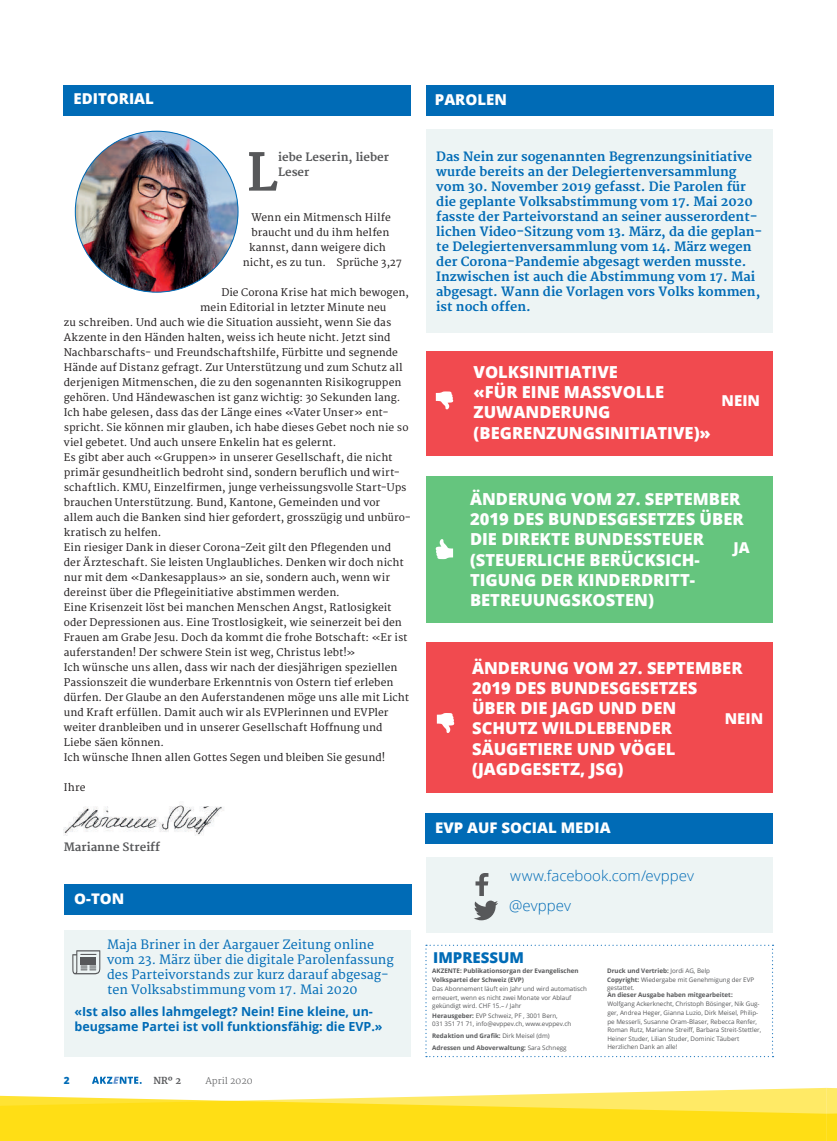
<style>
.page{position:relative;width:837px;height:1141px;background:#fff}
.page>*{position:absolute;margin:0;border:0;box-sizing:border-box;transform-origin:0 0}
.t1{font:700 50.75px "Merriweather";color:#57585a}
.t2{font:800 16.5px/20.2px "Open Sans";color:#fff}
.t3{font:800 15px "Open Sans";color:#fff}
.t4{font:800 15px "Open Sans";color:#006bb6}
.t5{font:300 15px "Open Sans";color:#006bb6}
.t6{font:300 14.62px "Open Sans";color:#006bb6}
.t7{font:800 14.62px "Open Sans";color:#fff}
.t8{font:700 12.5px/15px "Merriweather";color:#006bb6}
.t9{font:12.5px/15px "Merriweather";color:#006bb6}
.t10{font:700 12.5px/15px "Open Sans";color:#006bb6}
.t11{font:700 11.25px/15px "Merriweather";color:#57585a}
.t12{font:10.25px "Merriweather";letter-spacing:.005em;color:#231f20}
.t13{font:800 10px "Open Sans";color:#006bb6}
.t14{font:700 9.38px "Merriweather";color:#57585a}
.t15{font:300 9px "Merriweather";color:#57585a}
.t16{font:6.25px/8.8px "Open Sans";color:#57585a}
.t17{font:700 6.25px/8.8px "Open Sans";color:#57585a}
.s1{font-weight:400}
.s2{font-weight:700}
</style>
<div class="page">
<svg style="left:0;top:1077px;width:836px;height:64px"></svg>
<div style="left:425px;top:813px;width:347px;height:31px;background:#006bb6"></div>
<div style="left:64px;top:85px;width:347px;height:31px;background:#006bb6"></div>
<img style="left:75px;top:131px;width:163px;height:161px">
<img style="left:64px;top:804px;width:160px;height:31px">
<div style="left:426px;top:857px;width:346px;height:76px;background:#edf4f4"></div>
<svg style="left:474px;top:873px;width:24px;height:47px"></svg>
<div style="left:426px;top:85px;width:347px;height:31px;background:#006bb6"></div>
<div style="left:426px;top:130px;width:347px;height:203px;background:#edf4f4"></div>
<div style="left:426px;top:642px;width:347px;height:151px;background:#f14a4f"></div>
<div style="left:426px;top:477px;width:346px;height:146px;background:#65c57e"></div>
<svg style="left:436px;top:713px;width:18px;height:20px"></svg>
<div style="left:426px;top:351px;width:347px;height:105px;background:#f14a4f"></div>
<svg style="left:435px;top:391px;width:18px;height:19px"></svg>
<svg style="left:435px;top:539px;width:18px;height:20px"></svg>
<svg style="left:425px;top:945px;width:348px;height:112px"></svg>
<div style="left:64px;top:884px;width:347px;height:31px;background:#006bb6"></div>
<div style="left:64px;top:930px;width:347px;height:127px;background:#edf4f4"></div>
<svg style="left:72px;top:950px;width:28px;height:24px"></svg>
<h3 class="t3" style="left:74px;top:88px;width:82px">EDITORIAL</h3>
<h1 class="t1" style="left:246px;top:143px;width:33px">L</h1>
<p class="t11" style="left:278px;top:150px;width:112px">iebe Leserin, lieber<br>Leser</p>
<p class="t12" style="left:251px;top:211px;width:141px">Wenn ein Mitmensch Hilfe</p>
<p class="t12" style="left:251px;top:226px;width:139px">braucht und du ihm helfen</p>
<p class="t12" style="left:249px;top:241px;width:138px">kannst, dann weigere dich</p>
<p class="t12" style="left:243px;top:256px;width:161px">nicht, es zu tun. Sprüche 3,27</p>
<p class="t12" style="left:221px;top:286px;width:189px">Die Corona Krise hat mich bewogen,</p>
<p class="t12" style="left:200px;top:301px;width:187px">mein Editorial in letzter Minute neu</p>
<p class="t12" style="left:64px;top:316px;width:329px">zu schreiben. Und auch wie die Situation aussieht, wenn Sie das</p>
<p class="t12" style="left:64px;top:331px;width:328px">Akzente in den Händen halten, weiss ich heute nicht. Jetzt sind</p>
<p class="t12" style="left:64px;top:346px;width:335px">Nachbarschafts- und Freundschaftshilfe, Fürbitte und segnende</p>
<p class="t12" style="left:64px;top:361px;width:340px">Hände auf Distanz gefragt. Zur Unterstützung und zum Schutz all</p>
<p class="t12" style="left:64px;top:376px;width:339px">derjenigen Mitmenschen, die zu den sogenannten Risikogruppen</p>
<p class="t12" style="left:64px;top:391px;width:338px">gehören. Und Händewaschen ist ganz wichtig: 30 Sekunden lang.</p>
<p class="t12" style="left:64px;top:406px;width:326px">Ich habe gelesen, dass das der Länge eines «Vater Unser» ent-</p>
<p class="t12" style="left:64px;top:421px;width:346px">spricht. Sie können mir glauben, ich habe dieses Gebet noch nie so</p>
<p class="t12" style="left:64px;top:436px;width:274px">viel gebetet. Und auch unsere Enkelin hat es gelernt.</p>
<p class="t12" style="left:64px;top:451px;width:330px">Es gibt aber auch «Gruppen» in unserer Gesellschaft, die nicht</p>
<p class="t12" style="left:64px;top:466px;width:337px">primär gesundheitlich bedroht sind, sondern beruflich und wirt-</p>
<p class="t12" style="left:64px;top:481px;width:344px">schaftlich. KMU, Einzelfirmen, junge verheissungsvolle Start-Ups</p>
<p class="t12" style="left:64px;top:496px;width:318px">brauchen Unterstützung. Bund, Kantone, Gemeinden und vor</p>
<p class="t12" style="left:64px;top:511px;width:348px">allem auch die Banken sind hier gefordert, grosszügig und unbüro-</p>
<p class="t12" style="left:64px;top:526px;width:99px">kratisch zu helfen.</p>
<p class="t12" style="left:64px;top:541px;width:329px">Ein riesiger Dank in dieser Corona-Zeit gilt den Pflegenden und</p>
<p class="t12" style="left:64px;top:556px;width:341px">der Ärzteschaft. Sie leisten Unglaubliches. Denken wir doch nicht</p>
<p class="t12" style="left:64px;top:571px;width:327px">nur mit dem «Dankesapplaus» an sie, sondern auch, wenn wir</p>
<p class="t12" style="left:64px;top:586px;width:277px">dereinst über die Pflegeinitiative abstimmen werden.</p>
<p class="t12" style="left:64px;top:601px;width:329px">Eine Krisenzeit löst bei manchen Menschen Angst, Ratlosigkeit</p>
<p class="t12" style="left:64px;top:616px;width:339px">oder Depressionen aus. Eine Trostlosigkeit, wie seinerzeit bei den</p>
<p class="t12" style="left:64px;top:631px;width:345px">Frauen am Grabe Jesu. Doch da kommt die frohe Botschaft: «Er ist</p>
<p class="t12" style="left:64px;top:646px;width:293px">auferstanden! Der schwere Stein ist weg, Christus lebt!»</p>
<p class="t12" style="left:64px;top:661px;width:335px">Ich wünsche uns allen, dass wir nach der diesjährigen speziellen</p>
<p class="t12" style="left:64px;top:676px;width:331px">Passionszeit die wunderbare Erkenntnis von Ostern tief erleben</p>
<p class="t12" style="left:64px;top:691px;width:346px">dürfen. Der Glaube an den Auferstandenen möge uns alle mit Licht</p>
<p class="t12" style="left:64px;top:706px;width:326px">und Kraft erfüllen. Damit auch wir als EVPlerinnen und EVPler</p>
<p class="t12" style="left:64px;top:721px;width:320px">weiter dranbleiben und in unserer Gesellschaft Hoffnung und</p>
<p class="t12" style="left:64px;top:736px;width:102px">Liebe säen können.</p>
<p class="t12" style="left:64px;top:751px;width:323px">Ich wünsche Ihnen allen Gottes Segen und bleiben Sie gesund!</p>
<p class="t12" style="left:64px;top:781px;width:23px">Ihre</p>
<p class="t11" style="left:64px;top:840px;width:98px">Marianne Streiff</p>
<h3 class="t7" style="left:74px;top:887px;width:52px">O-TON</h3>
<p class="t9" style="left:107px;top:938px;width:288px">Maja Briner in der Aargauer Zeitung online vom 23. März über die digitale Parolenfassung des Parteivorstands zur kurz darauf abgesag&shy;ten Volksabstimmung vom 17. Mai 2020</p>
<p class="t10" style="left:74px;top:1003px;width:309px">«Ist also alles lahmgelegt? Nein! Eine kleine, un&shy;beugsame Partei ist voll funktionsfähig: die EVP.»</p>
<p class="t13" style="left:64px;top:1073px;width:7px">2</p>
<p class="t14" style="left:153px;top:1075px;width:29px">NRº 2</p>
<p class="t15" style="left:205px;top:1075px;width:49px">April 2020</p>
<h3 class="t3" style="left:434px;top:88px;width:73px">PAROLEN</h3>
<p class="t8" style="left:436px;top:149px;width:327px">Das Nein zur sogenannten Begrenzungsinitiative wurde bereits an der Delegiertenversammlung vom 30. November 2019 gefasst. Die Parolen für die geplante Volksabstimmung vom 17. Mai 2020 fasste der Parteivorstand an seiner ausserordent&shy;lichen Video-Sitzung vom 13. März, da die geplan&shy;te Delegiertenversammlung vom 14. März wegen der Corona-Pandemie abgesagt werden musste.<br>Inzwischen ist auch die Abstimmung vom 17. Mai abgesagt. Wann die Vorlagen vors Volks kommen, ist noch offen.</p>
<h2 class="t2" style="left:473px;top:361px;width:239px">VOLKSINITIATIVE<br>«FÜR EINE MASSVOLLE<br>ZUWANDERUNG (BEGRENZUNGSINITIATIVE)»</h2>
<h3 class="t3" style="left:721px;top:389px;width:40px">NEIN</h3>
<h2 class="t2" style="left:470px;top:488px;width:275px">ÄNDERUNG VOM 27. SEPTEMBER<br>2019 DES BUNDESGESETZES ÜBER<br>DIE DIREKTE BUNDESSTEUER (STEUERLICHE BERÜCKSICH-<br>TIGUNG DER KINDERDRITT-<br>BETREUUNGSKOSTEN)</h2>
<h3 class="t3" style="left:733px;top:536px;width:18px">JA</h3>
<h2 class="t2" style="left:472px;top:657px;width:272px">ÄNDERUNG VOM 27. SEPTEMBER<br>2019 DES BUNDESGESETZES<br>ÜBER DIE JAGD UND DEN<br>SCHUTZ WILDLEBENDER<br>SÄUGETIERE UND VÖGEL (JAGDGESETZ, JSG)</h2>
<h3 class="t3" style="left:724px;top:707px;width:40px">NEIN</h3>
<h3 class="t7" style="left:435px;top:816px;width:177px">EVP AUF SOCIAL MEDIA</h3>
<h3 class="t6" style="left:510px;top:865px;width:185px">www.facebook.com/evppev</h3>
<h3 class="t5" style="left:509px;top:895px;width:63px">@evppev</h3>
<h3 class="t4" style="left:433px;top:946px;width:92px">IMPRESSUM</h3>
<p class="t17" style="left:432px;top:967px;width:148px">AKZENTE: Publikationsorgan der Evangelischen<br>Volkspartei der Schweiz (EVP)</p>
<p class="t16" style="left:432px;top:984px;width:156px">Das Abonnement läuft ein Jahr und wird automatisch erneuert, wenn es nicht zwei Monate vor Ablauf gekündigt wird. CHF 15.– / Jahr</p>
<p class="t17" style="left:432px;top:1043px;width:136px">Adressen und Aboverwaltung: <span class="s1">Sara Schnegg</span></p>
<p class="t16" style="left:432px;top:1011px;width:140px"><span class="s2">Herausgeber:</span> EVP Schweiz, PF , 3001 Bern,<br>031 351 71 71, info@evppev.ch, www.evppev.ch</p>
<p class="t17" style="left:432px;top:1031px;width:119px">Redaktion und Grafik: <span class="s1">Dirk Meisel (dm)</span></p>
<p class="t17" style="left:607px;top:966px;width:104px">Druck und Vertrieb: <span class="s1">Jordi AG, Belp</span></p>
<p class="t17" style="left:607px;top:991px;width:127px">An dieser Ausgabe haben mitgearbeitet:</p>
<p class="t16" style="left:607px;top:999px;width:155px">Wolfgang Ackerknecht, Christoph Bösinger, Nik Gug&shy;ger, Andrea Heger, Gianna Luzio, Dirk Meisel, Philip&shy;pe Messerli, Susanne Oram-Blaser, Rebecca Renfer, Roman Rutz, Marianne Streiff, Barbara Streit-Stettler, Heiner Studer, Lilian Studer, Dominic Täubert</p>
<p class="t16" style="left:607px;top:1042px;width:72px">Herzlichen Dank an alle!</p>
<p class="t16" style="left:607px;top:975px;width:148px"><span class="s2">Copyright:</span> Wiedergabe mit Genehmigung der EVP gestattet.</p>
</div>
